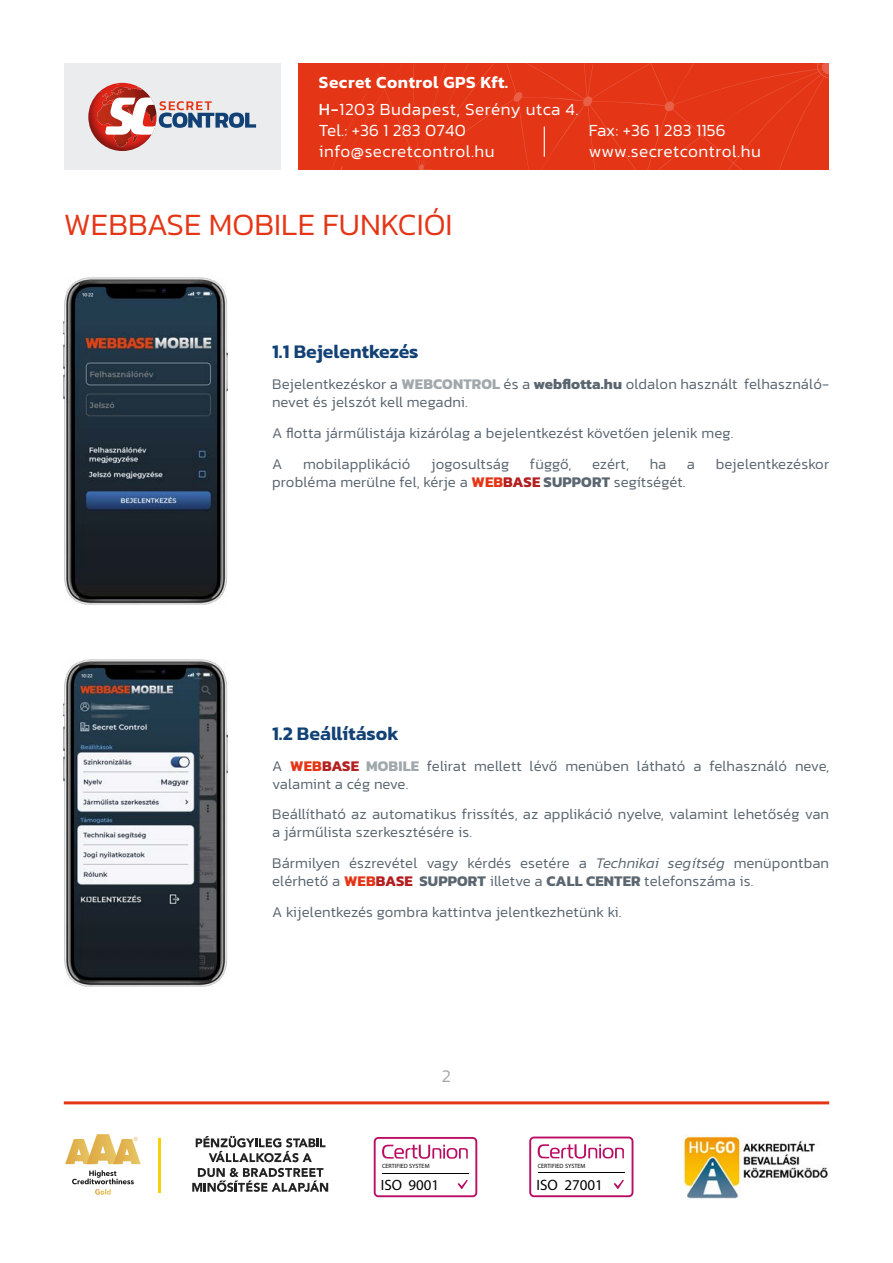
<style>
.page{position:relative;width:893px;height:1263px;background:#fff}
.page>*{position:absolute;margin:0;border:0;box-sizing:border-box;transform-origin:0 0}
.t1{font:300 31.5px "Kanit";color:#e43617}
.t2{font:600 19.5px "Kanit";color:#124275}
.t3{font:300 18px "Kanit";color:#a1a8ac}
.t4{font:300 17.25px/27.2px "Kanit";letter-spacing:.03em;color:#fff}
.t5{font:300 17.25px "Kanit";letter-spacing:.01em;color:#fff}
.t6{font:300 15px/18px "Kanit";letter-spacing:.01em;color:#5b6670}
.t7{font:15px "Myriad Pro";color:#000}
.t8{font:6.15px "Myriad Pro";color:#000}
.s1{font-weight:600}
.s2{font-weight:400}
.s3{font-weight:700;color:#a1a8ac}
.s4{font-weight:700}
.s5{font-weight:700;color:#e43617}
.s6{font-weight:700;color:#b41f20}
.s7{font-style:italic}
</style>
<div class="page">
<div style="left:64px;top:64px;width:217px;height:106px;background:#ebeced"></div>
<div style="left:298px;top:64px;width:531px;height:106px;background:#e43617"></div>
<svg style="left:332px;top:64px;width:497px;height:106px"></svg>
<img style="left:88px;top:106px;width:51px;height:45px">
<svg style="left:90px;top:84px;width:166px;height:63px"></svg>
<hr style="left:544px;top:126px;width:1px;height:31px;background:#fff">
<hr style="left:64px;top:1101px;width:765px;height:3px;background:#e43617">
<img style="left:681px;top:1134px;width:147px;height:65px">
<svg style="left:196px;top:1136px;width:129px;height:26px"></svg>
<svg style="left:192px;top:1168px;width:136px;height:24px"></svg>
<hr style="left:158px;top:1138px;width:3px;height:54px;background:#f5cf08">
<svg style="left:65px;top:1134px;width:76px;height:30px"></svg>
<svg style="left:72px;top:1170px;width:62px;height:25px"></svg>
<svg style="left:527px;top:1134px;width:108px;height:65px"></svg>
<svg style="left:529px;top:1136px;width:104px;height:61px"></svg>
<svg style="left:372px;top:1135px;width:107px;height:64px"></svg>
<svg style="left:374px;top:1137px;width:103px;height:60px"></svg>
<img style="left:64px;top:278px;width:163px;height:327px">
<img style="left:64px;top:659px;width:163px;height:327px">
<img style="left:72px;top:284px;width:147px;height:314px">
<img style="left:72px;top:666px;width:147px;height:314px">
<p class="t4" style="left:319px;top:69px;width:261px"><span class="s1">Secret Control GPS Kft.<br></span><span class="s2">H-</span>1203 Budapest, Serény utca 4.</p>
<p class="t5" style="left:319px;top:118px;width:148px">Tel.: +36 1 283 0740</p>
<p class="t5" style="left:589px;top:118px;width:138px">Fax: +36 1 283 1156</p>
<p class="t4" style="left:319px;top:137px;width:177px">info@secretcontrol.hu</p>
<p class="t4" style="left:589px;top:137px;width:173px">www.secretcontrol.hu</p>
<h1 class="t1" style="left:64px;top:202px;width:390px">WEBBASE MOBILE FUNKCIÓI</h1>
<h2 class="t2" style="left:272px;top:337px;width:148px">1.1 Bejelentkezés</h2>
<p class="t6" style="left:272px;top:375px;width:559px">Bejelentkezéskor a <span class="s3">WEBCONTROL</span> és a <span class="s4">webflotta.hu</span> oldalon használt felhasználó&shy;nevet és jelszót kell megadni.</p>
<p class="t6" style="left:272px;top:417px;width:463px;line-height:30.8px">A flotta járműlistája kizárólag a bejelentkezést követően jelenik meg.<br>A</p>
<p class="t6" style="left:303px;top:454px;width:109px">mobilapplikáció</p>
<p class="t6" style="left:431px;top:454px;width:80px">jogosultság</p>
<p class="t6" style="left:530px;top:454px;width:43px">függő,</p>
<p class="t6" style="left:592px;top:454px;width:38px">ezért,</p>
<p class="t6" style="left:650px;top:454px;width:18px">ha</p>
<p class="t6" style="left:687px;top:454px;width:10px">a</p>
<p class="t6" style="left:716px;top:454px;width:115px">bejelentkezéskor</p>
<p class="t6" style="left:272px;top:472px;width:415px">probléma merülne fel, kérje a <span class="s5">WEB</span><span class="s6">BASE</span> <span class="s4">SUPPORT</span> segítségét.</p>
<h2 class="t2" style="left:272px;top:718px;width:128px">1.2 Beállítások</h2>
<p class="t6" style="left:272px;top:756px;width:559px">A <span class="s5">WEB</span><span class="s6">BASE</span> <span class="s3">MOBILE</span> felirat mellett lévő menüben látható a felhasználó neve, valamint a cég neve.</p>
<p class="t6" style="left:272px;top:805px;width:559px">Beállítható az automatikus frissítés, az applikáció nyelve, valamint lehetőség van a járműlista szerkesztésére is.</p>
<p class="t6" style="left:272px;top:854px;width:558px">Bármilyen észrevétel vagy kérdés esetére a <span class="s7">Technikai segítség</span> menüpontban elérhető a <span class="s5">WEB</span><span class="s6">BASE</span> <span class="s4">SUPPORT</span> illetve a <span class="s4">CALL CENTER</span> telefonszáma is.</p>
<p class="t6" style="left:272px;top:903px;width:351px">A kijelentkezés gombra kattintva jelentkezhetünk ki.</p>
<p class="t3" style="left:442px;top:1063px;width:11px">2</p>
<p class="t8" style="left:382px;top:1162px;width:49px">CERTIFIED SYSTEM</p>
<p class="t7" style="left:381px;top:1176px;width:60px">ISO 9001</p>
<p class="t8" style="left:538px;top:1162px;width:49px">CERTIFIED SYSTEM</p>
<p class="t7" style="left:536px;top:1176px;width:68px">ISO 27001</p>
</div>
